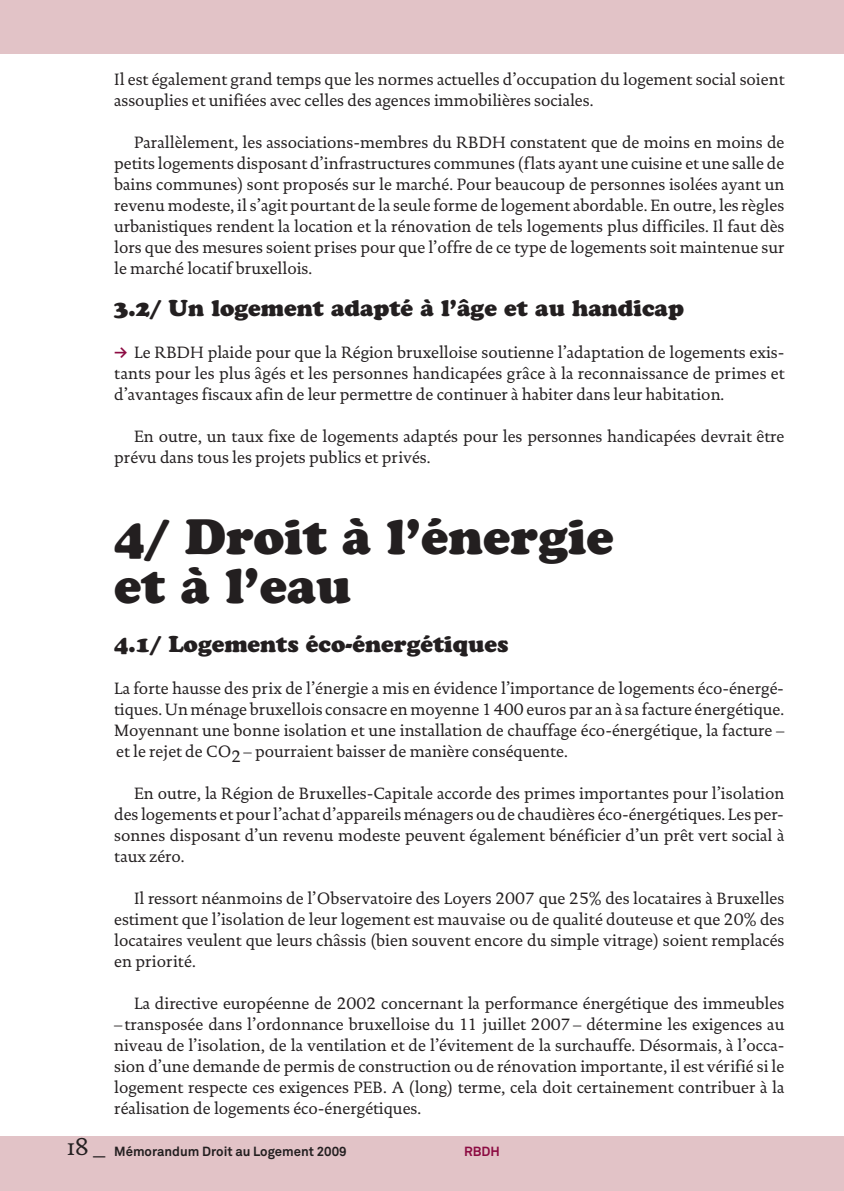
<style>
.page{position:relative;width:844px;height:1191px;background:#fff}
.page>*{position:absolute;margin:0;border:0;box-sizing:border-box;transform-origin:0 0}
.t1{font:900 49px/49px "Cooper";color:#231f20}
.t2{font:900 22.75px "Cooper";color:#231f20}
.t3{font:16.62px/21px "DTL Documenta";color:#231f20;text-align:justify}
.t4{font:700 13.12px "Akkurat";color:#231f20}
.t5{font:700 13.12px "Akkurat";color:#8c0b42}
.s1{font-family:"Akkurat";font-weight:700;color:#8c0b42}
.s2{font-family:"DTL Documenta SP Regular";font-weight:400;font-size:24.5px}
</style>
<div class="page">
<div style="left:0;top:0;width:843px;height:1191px;background:#e2c3c7"></div>
<div style="left:0;top:55px;width:843px;height:1081px;background:#fff"></div>
<p class="t3" style="left:114px;top:68px;width:671px">Il est également grand temps que les normes actuelles d’occupation du logement social soient assouplies et unifiées avec celles des agences immobilières sociales.</p>
<p class="t3" style="left:114px;top:131px;width:671px;text-indent:20px">Parallèlement, les associations-membres du RBDH constatent que de moins en moins de petits logements disposant d’infrastructures communes (flats ayant une cuisine et une salle de bains communes) sont proposés sur le marché. Pour beaucoup de personnes isolées ayant un revenu modeste, il s’agit pourtant de la seule forme de logement abordable. En outre, les règles urbanistiques rendent la location et la rénovation de tels logements plus difficiles. Il faut dès lors que des mesures soient prises pour que l’offre de ce type de logements soit maintenue sur le marché locatif bruxellois.</p>
<h2 class="t2" style="left:114px;top:294px;width:571px">3.2/ Un logement adapté à l’âge et au handicap</h2>
<p class="t3" style="left:114px;top:341px;width:671px"><span class="s1">≥</span> Le RBDH plaide pour que la Région bruxelloise soutienne l’adaptation de logements exis&shy;tants pour les plus âgés et les personnes handicapées grâce à la reconnaissance de primes et d’avantages fiscaux afin de leur permettre de continuer à habiter dans leur habitation.</p>
<p class="t3" style="left:114px;top:425px;width:671px;text-indent:20px">En outre, un taux fixe de logements adaptés pour les personnes handicapées devrait être prévu dans tous les projets publics et privés.</p>
<h1 class="t1" style="left:114px;top:512px;width:501px">4/ Droit à l’énergie et à l’eau</h1>
<h2 class="t2" style="left:114px;top:630px;width:396px">4.1/ Logements éco-énergétiques</h2>
<p class="t3" style="left:114px;top:677px;width:671px">La forte hausse des prix de l’énergie a mis en évidence l’importance de logements éco-énergé&shy;tiques. Un ménage bruxellois consacre en moyenne 1 400 euros par an à sa facture énergétique.<br>Moyennant une bonne isolation et une installation de chauffage éco-énergétique, la facture – et le rejet de CO2– pourraient baisser de manière conséquente.</p>
<p class="t3" style="left:114px;top:782px;width:671px;text-indent:20px">En outre, la Région de Bruxelles-Capitale accorde des primes importantes pour l’isolation des logements et pour l’achat d’appareils ménagers ou de chaudières éco-énergétiques. Les per&shy;sonnes disposant d’un revenu modeste peuvent également bénéficier d’un prêt vert social à taux zéro.</p>
<p class="t3" style="left:114px;top:887px;width:671px;text-indent:20px">Il ressort néanmoins de l’Observatoire des Loyers 2007 que 25% des locataires à Bruxelles estiment que l’isolation de leur logement est mauvaise ou de qualité douteuse et que 20% des locataires veulent que leurs châssis (bien souvent encore du simple vitrage) soient remplacés en priorité.</p>
<p class="t3" style="left:134px;top:992px;width:651px">La directive européenne de 2002 concernant la performance énergétique des immeubles</p>
<p class="t3" style="left:114px;top:1013px;width:671px">– transposée dans l’ordonnance bruxelloise du 11 juillet 2007 – détermine les exigences au niveau de l’isolation, de la ventilation et de l’évitement de la surchauffe. Désormais, à l’occa&shy;sion d’une demande de permis de construction ou de rénovation importante, il est vérifié si le logement respecte ces exigences PEB. A (long) terme, cela doit certainement contribuer à la réalisation de logements éco-énergétiques.</p>
<p class="t4" style="left:66px;top:1146px;width:282px"><span class="s2">18 _</span> Mémorandum Droit au Logement 2009</p>
<p class="t5" style="left:464px;top:1146px;width:37px">RBDH</p>
</div>
